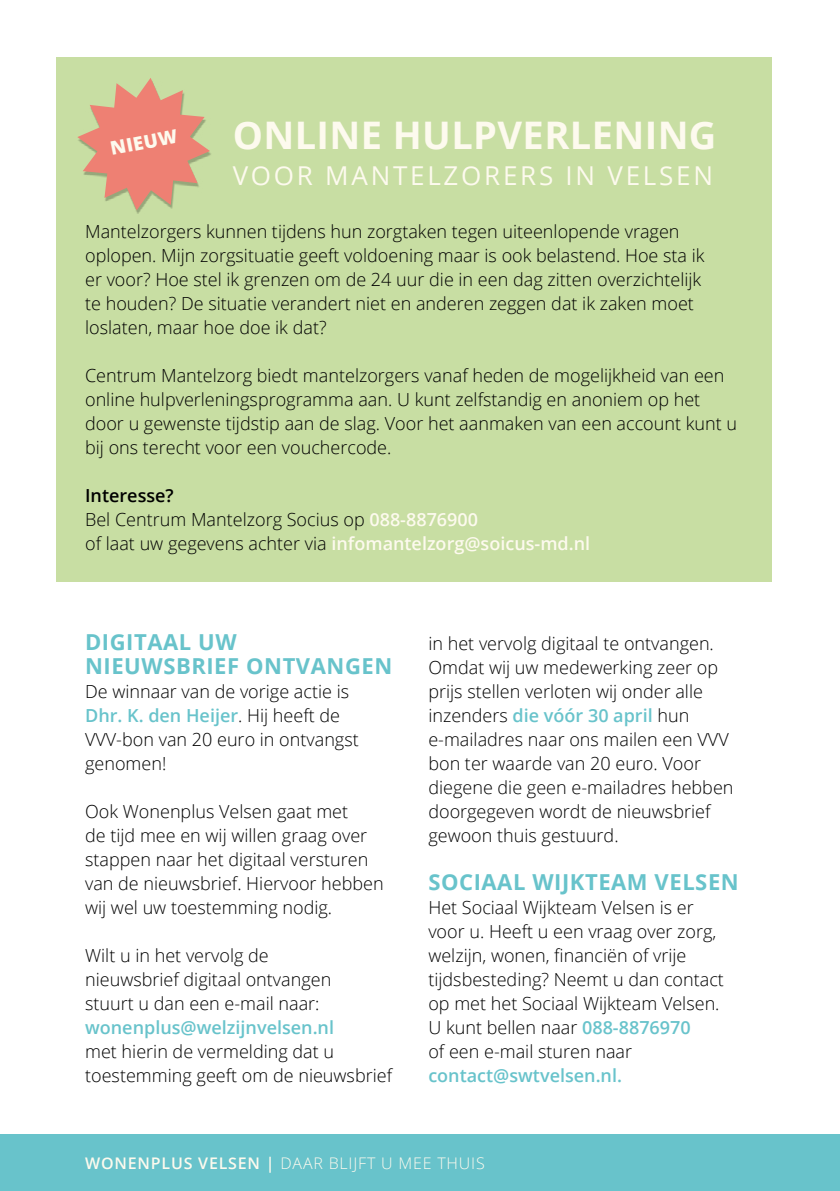
<style>
.page{position:relative;width:840px;height:1191px;background:#fff}
.page>*{position:absolute;margin:0;border:0;box-sizing:border-box;transform-origin:0 0}
.t1{font:700 38px "Open Sans";letter-spacing:.01em;color:#fdfaee}
.t2{font:26px "Open Sans";letter-spacing:.105em;color:#fdfaee}
.t3{font:700 22px/24px "Open Sans";letter-spacing:.025em;color:#68c3cb}
.t4{font:800 18.8px "Open Sans";color:#fdfaee}
.t5{font:300 18px/24px "Open Sans";color:#000}
.t6{font:600 18px "Open Sans";color:#68c3cb}
.t7{font:300 16px "Open Sans";letter-spacing:.05em;color:#fdfaee}
.s1{font-weight:600}
.s2{font-weight:600;color:#fdfaee}
.s3{font-weight:600;color:#68c3cb}
</style>
<div class="page">
<div style="left:57px;top:57px;width:714px;height:524px;background:#c8dea3"></div>
<div style="left:0;top:1134px;width:839px;height:57px;background:#68c3cb"></div>
<svg style="left:77px;top:78px;width:133px;height:132px"></svg>
<h1 class="t1" style="left:232px;top:108px;width:485px">ONLINE HULPVERLENING</h1>
<h2 class="t2" style="left:232px;top:158px;width:481px">VOOR MANTELZORERS IN VELSEN</h2>
<p class="t5" style="left:85px;top:218px;width:620px">Mantelzorgers kunnen tijdens hun zorgtaken tegen uiteenlopende vragen oplopen. Mijn zorgsituatie geeft voldoening maar is ook belastend. Hoe sta ik er voor? Hoe stel ik grenzen om de 24 uur die in een dag zitten overzichtelijk te houden? De situatie verandert niet en anderen zeggen dat ik zaken moet loslaten, maar hoe doe ik dat?</p>
<p class="t5" style="left:85px;top:362px;width:653px">Centrum Mantelzorg biedt mantelzorgers vanaf heden de mogelijkheid van een online hulpverleningsprogramma aan. U kunt zelfstandig en anoniem op het door u gewenste tijdstip aan de slag. Voor het aanmaken van een account kunt u bij ons terecht voor een vouchercode.</p>
<p class="t5" style="left:85px;top:482px;width:506px"><span class="s1">Interesse?<br></span>Bel Centrum Mantelzorg Socius op <span class="s2">088-8876900<br></span>of laat uw gegevens achter via <span class="s2">infomantelzorg@soicus-md.nl</span></p>
<p class="t4" style="left:108px;top:134px;width:70px;rotate:-11deg">NIEUW</p>
<p class="t3" style="left:85px;top:629px;width:308px">DIGITAAL UW<br>NIEUWSBRIEF ONTVANGEN</p>
<p class="t5" style="left:85px;top:679px;width:275px">De winnaar van de vorige actie is<br><span class="s3">Dhr. K. den Heijer</span>. Hij heeft de<br>VVV-bon van 20 euro in ontvangst genomen!</p>
<p class="t5" style="left:85px;top:799px;width:300px">Ook Wonenplus Velsen gaat met<br>de tijd mee en wij willen graag over stappen naar het digitaal versturen van de nieuwsbrief. Hiervoor hebben wij wel uw toestemming nodig.</p>
<p class="t5" style="left:85px;top:943px;width:247px">Wilt u in het vervolg de nieuwsbrief digitaal ontvangen stuurt u dan een e-mail naar:</p>
<p class="t6" style="left:85px;top:1015px;width:250px">wonenplus@welzijnvelsen.nl</p>
<p class="t5" style="left:85px;top:1039px;width:308px">met hierin de vermelding dat u toestemming geeft om de nieuwsbrief</p>
<p class="t5" style="left:428px;top:631px;width:306px">in het vervolg digitaal te ontvangen.<br>Omdat wij uw medewerking zeer op prijs stellen verloten wij onder alle inzenders <span class="s3">die vóór 30 april</span> hun e-mailadres naar ons mailen een VVV bon ter waarde van 20 euro. Voor diegene die geen e-mailadres hebben doorgegeven wordt de nieuwsbrief gewoon thuis gestuurd.</p>
<p class="t3" style="left:428px;top:869px;width:312px">SOCIAAL WIJKTEAM VELSEN</p>
<p class="t5" style="left:428px;top:895px;width:297px">Het Sociaal Wijkteam Velsen is er voor u. Heeft u een vraag over zorg, welzijn, wonen, financiën of vrije tijdsbesteding? Neemt u dan contact op met het Sociaal Wijkteam Velsen.<br>U kunt bellen naar <span class="s3">088-8876970<br></span>of een e-mail sturen naar</p>
<p class="t6" style="left:428px;top:1063px;width:195px">contact@swtvelsen.nl.</p>
<p class="t7" style="left:85px;top:1152px;width:401px"><span class="s1">WONENPLUS VELSEN |</span> DAAR BLIJFT U MEE THUIS</p>
</div>
